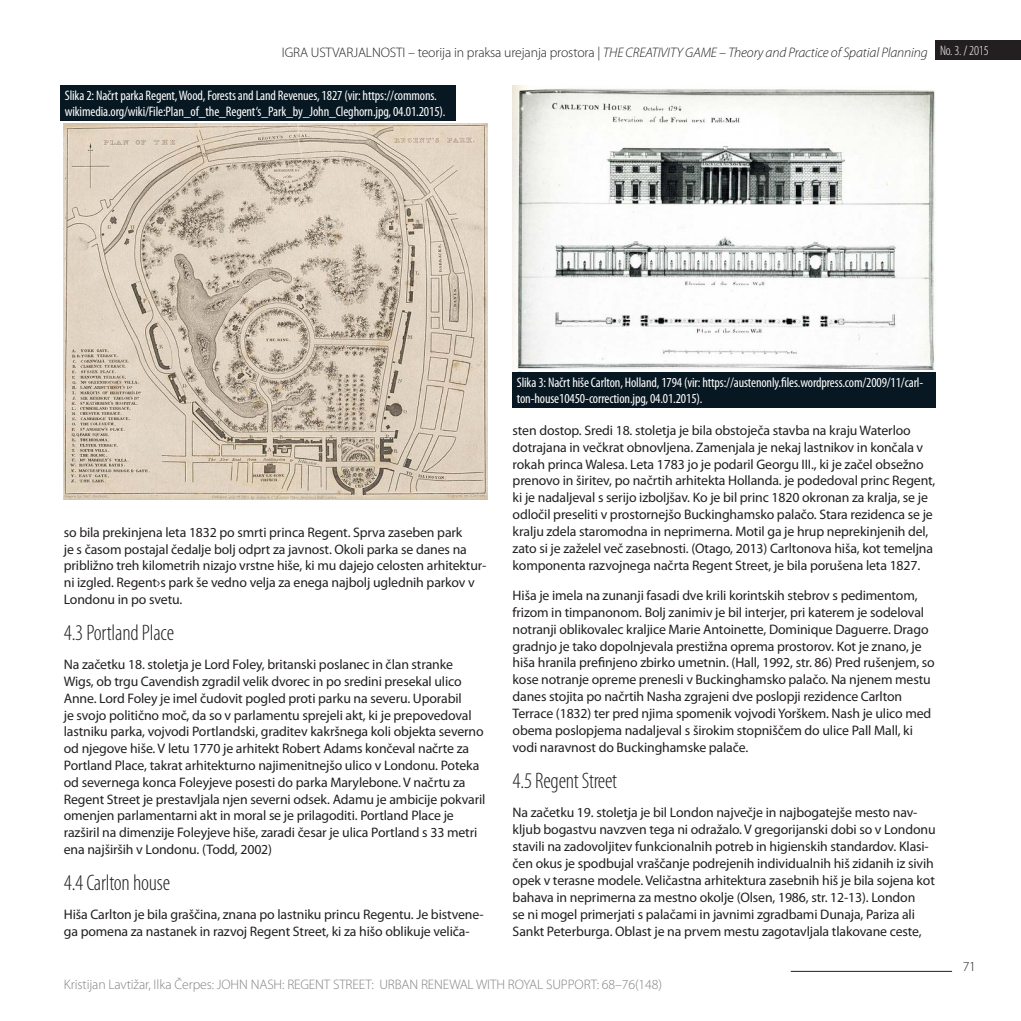
<style>
.page{position:relative;width:1021px;height:1021px;background:#fff}
.page>*{position:absolute;margin:0;border:0;box-sizing:border-box;transform-origin:0 0}
.clanki_podnaslov{font:300 condensed 22.5px "Myriad Pro";letter-spacing:-.01em;color:#231f20}
.t1{font:13.8px/17px "Myriad Pro";letter-spacing:-.01em;color:#231f20}
.opisi_k_slikam_BREZ{font:condensed 13.8px/16.5px "Myriad Pro";letter-spacing:-.01em;color:#fff}
.t2{font:italic 300 13.8px "Myriad Pro";letter-spacing:-.01em;color:#231f20}
.t3{font:300 13.8px "Myriad Pro";letter-spacing:-.01em;color:#808285}
.t4{font:300 13.8px "Myriad Pro";color:#231f20}
.s1{font-style:normal}
.s2{font-style:normal;font-stretch:condensed;color:#fff}
</style>
<div class="page">
<hr style="left:790px;top:970px;width:162px;height:1px;background:#231f20">
<div style="left:935px;top:41px;width:85px;height:19px;background:#231f20"></div>
<img style="left:64px;top:123px;width:423px;height:376px">
<div style="left:61px;top:85px;width:395px;height:35px;background:#071822"></div>
<img style="left:512px;top:85px;width:423px;height:287px">
<div style="left:512px;top:372px;width:423px;height:35px;background:#071822"></div>
<p class="t2" style="left:282px;top:44px;width:708px"><span class="s1">IGRA USTVARJALNOSTI – teorija in praksa urejanja prostora |</span> THE CREATIVITY GAME – Theory and Practice of Spatial Planning <span class="s2">No. 3. / 2015</span></p>
<p class="opisi_k_slikam_BREZ" style="left:65px;top:87px;width:382px">Slika 2: Načrt parka Regent, Wood, Forests and Land Revenues, 1827 (vir: https://commons. wikimedia.org/wiki/File:Plan_of_the_Regent‘s_Park_by_John_Cleghorn.jpg, 04.01.2015).</p>
<p class="t1" style="left:64px;top:523px;width:424px">so bila prekinjena leta 1832 po smrti princa Regent. Sprva zaseben park<br>je s časom postajal čedalje bolj odprt za javnost. Okoli parka se danes na približno treh kilometrih nizajo vrstne hiše, ki mu dajejo celosten arhitektur&shy;ni izgled. Regent›s park še vedno velja za enega najbolj uglednih parkov v Londonu in po svetu.</p>
<p class="clanki_podnaslov" style="left:64px;top:619px;width:112px">4.3 Portland Place</p>
<p class="t1" style="left:64px;top:656px;width:423px">Na začetku 18. stoletja je Lord Foley, britanski poslanec in član stranke Wigs, ob trgu Cavendish zgradil velik dvorec in po sredini presekal ulico Anne. Lord Foley je imel čudovit pogled proti parku na severu. Uporabil<br>je svojo politično moč, da so v parlamentu sprejeli akt, ki je prepovedoval lastniku parka, vojvodi Portlandski, graditev kakršnega koli objekta severno od njegove hiše. V letu 1770 je arhitekt Robert Adams končeval načrte za Portland Place, takrat arhitekturno najimenitnejšo ulico v Londonu. Poteka od severnega konca Foleyjeve posesti do parka Marylebone. V načrtu za Regent Street je prestavljala njen severni odsek. Adamu je ambicije pokvaril omenjen parlamentarni akt in moral se je prilagoditi. Portland Place je razširil na dimenzije Foleyjeve hiše, zaradi česar je ulica Portland s 33 metri ena najširših v Londonu. (Todd, 2002)</p>
<p class="clanki_podnaslov" style="left:64px;top:868px;width:108px">4.4 Carlton house</p>
<p class="t1" style="left:64px;top:905px;width:421px">Hiša Carlton je bila graščina, znana po lastniku princu Regentu. Je bistvene&shy;ga pomena za nastanek in razvoj Regent Street, ki za hišo oblikuje veliča-</p>
<p class="opisi_k_slikam_BREZ" style="left:517px;top:374px;width:408px">Slika 3: Načrt hiše Carlton, Holland, 1794 (vir: https://austenonly.files.wordpress.com/2009/11/carl&shy;ton-house10450-correction.jpg, 04.01.2015).</p>
<p class="t1" style="left:512px;top:421px;width:424px">sten dostop. Sredi 18. stoletja je bila obstoječa stavba na kraju Waterloo dotrajana in večkrat obnovljena. Zamenjala je nekaj lastnikov in končala v rokah princa Walesa. Leta 1783 jo je podaril Georgu III., ki je začel obsežno prenovo in širitev, po načrtih arhitekta Hollanda. je podedoval princ Regent, ki je nadaljeval s serijo izboljšav. Ko je bil princ 1820 okronan za kralja, se je odločil preseliti v prostornejšo Buckinghamsko palačo. Stara rezidenca se je kralju zdela staromodna in neprimerna. Motil ga je hrup neprekinjenih del, zato si je zaželel več zasebnosti. (Otago, 2013) Carltonova hiša, kot temeljna komponenta razvojnega načrta Regent Street, je bila porušena leta 1827.</p>
<p class="t1" style="left:512px;top:586px;width:423px">Hiša je imela na zunanji fasadi dve krili korintskih stebrov s pedimentom, frizom in timpanonom. Bolj zanimiv je bil interjer, pri katerem je sodeloval notranji oblikovalec kraljice Marie Antoinette, Dominique Daguerre. Drago gradnjo je tako dopolnjevala prestižna oprema prostorov. Kot je znano, je hiša hranila prefinjeno zbirko umetnin. (Hall, 1992, str. 86) Pred rušenjem, so kose notranje opreme prenesli v Buckinghamsko palačo. Na njenem mestu danes stojita po načrtih Nasha zgrajeni dve poslopji rezidence Carlton Terrace (1832) ter pred njima spomenik vojvodi Yorškem. Nash je ulico med obema poslopjema nadaljeval s širokim stopniščem do ulice Pall Mall, ki vodi naravnost do Buckinghamske palače.</p>
<p class="clanki_podnaslov" style="left:512px;top:767px;width:106px">4.5 Regent Street</p>
<p class="t1" style="left:512px;top:804px;width:424px">Na začetku 19. stoletja je bil London največje in najbogatejše mesto nav&shy;kljub bogastvu navzven tega ni odražalo. V gregorijanski dobi so v Londonu stavili na zadovoljitev funkcionalnih potreb in higienskih standardov. Klasi&shy;čen okus je spodbujal vraščanje podrejenih individualnih hiš zidanih iz sivih opek v terasne modele. Veličastna arhitektura zasebnih hiš je bila sojena kot bahava in neprimerna za mestno okolje (Olsen, 1986, str. 12-13). London<br>se ni mogel primerjati s palačami in javnimi zgradbami Dunaja, Pariza ali Sankt Peterburga. Oblast je na prvem mestu zagotavljala tlakovane ceste,</p>
<p class="t3" style="left:64px;top:975px;width:599px">Kristijan Lavtižar, Ilka Čerpes: JOHN NASH: REGENT STREET: URBAN RENEWAL WITH ROYAL SUPPORT: 68–76(148)</p>
<p class="t4" style="left:962px;top:958px;width:15px">71</p>
</div>
